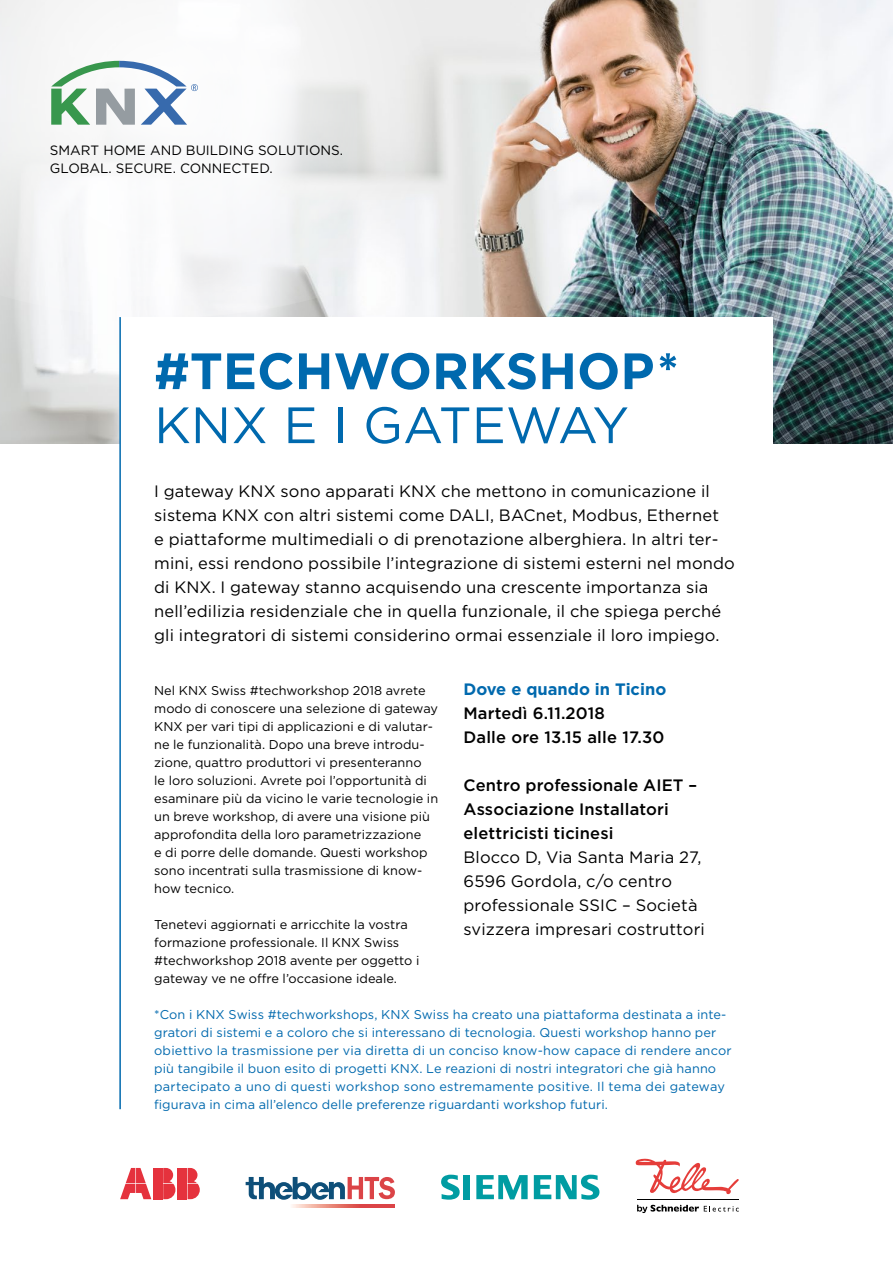
<style>
.page{position:relative;width:893px;height:1263px;background:#fff}
.page>*{position:absolute;margin:0;border:0;box-sizing:border-box;transform-origin:0 0}
.t1{font:700 51px "Gotham";color:#0069ae}
.t2{font:51px "Gotham";color:#0069ae}
.t3{font:16.5px/24px "Gotham";letter-spacing:.01em;color:#000}
.t4{font:500 16.5px/24px "Gotham";letter-spacing:.01em;color:#000}
.t5{font:700 16.5px "Gotham";color:#0069ae}
.t6{font:13.5px/18px "Gotham";color:#000}
.t7{font:12.75px/18px "Gotham";letter-spacing:.005em;color:#000}
.t8{font:12.75px/18px "Gotham";letter-spacing:.01em;color:#0069ae}
</style>
<div class="page">
<img style="left:0;top:0;width:893px;height:443px">
<div style="left:120px;top:317px;width:653px;height:140px;background:#fff"></div>
<svg style="left:246px;top:1177px;width:149px;height:30px"></svg>
<svg style="left:120px;top:1168px;width:31px;height:31px"></svg>
<div style="left:153px;top:1168px;width:10px;height:15px;background:#e5323d"></div>
<svg style="left:163px;top:1168px;width:12px;height:31px"></svg>
<div style="left:153px;top:1184px;width:10px;height:15px;background:#e5323d"></div>
<div style="left:178px;top:1168px;width:9px;height:15px;background:#e5323d"></div>
<svg style="left:188px;top:1168px;width:12px;height:31px"></svg>
<div style="left:178px;top:1184px;width:9px;height:15px;background:#e5323d"></div>
<svg style="left:441px;top:1175px;width:19px;height:25px"></svg>
<div style="left:463px;top:1175px;width:7px;height:24px;background:#009ca2"></div>
<svg style="left:476px;top:1175px;width:52px;height:24px"></svg>
<svg style="left:534px;top:1175px;width:65px;height:25px"></svg>
<svg style="left:637px;top:1205px;width:102px;height:8px"></svg>
<svg style="left:636px;top:1159px;width:103px;height:36px"></svg>
<hr style="left:637px;top:1199px;width:102px;height:1px;background:#000">
<svg style="left:0;top:0;width:533px;height:318px;fill:#f2f2f3"></svg>
<svg style="left:51px;top:61px;width:147px;height:64px"></svg>
<hr style="left:119px;top:317px;width:2px;height:792px;background:#0069ae">
<p class="t6" style="left:50px;top:141px;width:295px">SMART HOME AND BUILDING SOLUTIONS.<br>GLOBAL. SECURE. CONNECTED.</p>
<h1 class="t1" style="left:154px;top:337px;width:526px">#TECHWORKSHOP*</h1>
<h1 class="t2" style="left:154px;top:392px;width:476px">KNX E I GATEWAY</h1>
<p class="t3" style="left:154px;top:479px;width:582px">I gateway KNX sono apparati KNX che mettono in comunicazione il sistema KNX con altri sistemi come DALI, BACnet, Modbus, Ethernet<br>e piattaforme multimediali o di prenotazione alberghiera. In altri ter&shy;mini, essi rendono possibile l’integrazione di sistemi esterni nel mondo di KNX. I gateway stanno acquisendo una crescente importanza sia nell’edilizia residenziale che in quella funzionale, il che spiega perché gli integratori di sistemi considerino ormai essenziale il loro impiego.</p>
<p class="t7" style="left:154px;top:681px;width:286px">Nel KNX Swiss #techworkshop 2018 avrete modo di conoscere una selezione di gateway KNX per vari tipi di applicazioni e di valutar&shy;ne le funzionalità. Dopo una breve introdu&shy;zione, quattro produttori vi presenteranno<br>le loro soluzioni. Avrete poi l’opportunità di esaminare più da vicino le varie tecnologie in un breve workshop, di avere una visione più approfondita della loro parametrizzazione<br>e di porre delle domande. Questi workshop sono incentrati sulla trasmissione di know&shy;how tecnico.</p>
<p class="t7" style="left:154px;top:915px;width:267px">Tenetevi aggiornati e arricchite la vostra formazione professionale. Il KNX Swiss #techworkshop 2018 avente per oggetto i gateway ve ne offre l’occasione ideale.</p>
<p class="t5" style="left:463px;top:678px;width:204px">Dove e quando in Ticino</p>
<p class="t4" style="left:463px;top:701px;width:202px">Martedì 6.11.2018<br>Dalle ore 13.15 alle 17.30</p>
<p class="t4" style="left:463px;top:773px;width:235px">Centro professionale AIET –<br>Associazione Installatori elettricisti ticinesi</p>
<p class="t3" style="left:463px;top:845px;width:243px">Blocco D, Via Santa Maria 27,<br>6596 Gordola, c/o centro professionale SSIC – Società svizzera impresari costruttori</p>
<p class="t8" style="left:154px;top:1005px;width:579px">*Con i KNX Swiss #techworkshops, KNX Swiss ha creato una piattaforma destinata a inte&shy;gratori di sistemi e a coloro che si interessano di tecnologia. Questi workshop hanno per obiettivo la trasmissione per via diretta di un conciso know-how capace di rendere ancor più tangibile il buon esito di progetti KNX. Le reazioni di nostri integratori che già hanno partecipato a uno di questi workshop sono estremamente positive. Il tema dei gateway figurava in cima all’elenco delle preferenze riguardanti workshop futuri.</p>
</div>
